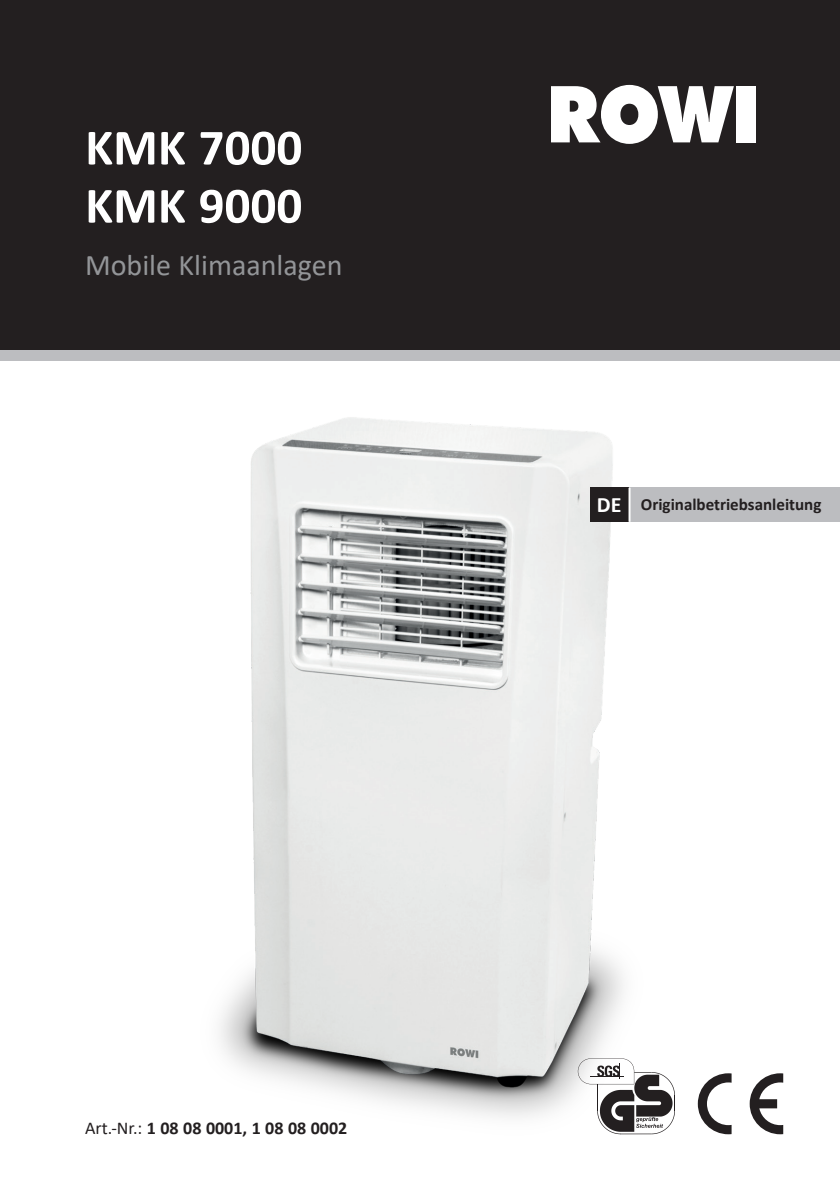
<style>
.page{position:relative;width:840px;height:1191px;background:#fff}
.page>*{position:absolute;margin:0;border:0;box-sizing:border-box;transform-origin:0 0}
.t1{font:700 51.2px/58.2px "Calibri";color:#fff}
.t2{font:30px "Calibri";color:#939598}
.t3{font:700 18px "Calibri";color:#231f20}
.t4{font:700 17px "Calibri";color:#231f20}
.s1{font-weight:400}
.s2{font-size:22px;color:#fff}
</style>
<div class="page">
<img style="left:220px;top:417px;width:527px;height:718px">
<div style="left:0;top:349px;width:839px;height:12px;background:#bcbdc0"></div>
<div style="left:589px;top:488px;width:40px;height:34px;background:#231f20"></div>
<div style="left:629px;top:488px;width:210px;height:34px;background:#bcbdc0"></div>
<hr style="left:628px;top:488px;width:2px;height:34px;background:#fff">
<div style="left:0;top:0;width:839px;height:349px;background:#231f20"></div>
<svg style="left:551px;top:85px;width:182px;height:59px"></svg>
<div style="left:735px;top:86px;width:20px;height:56px;background:#fff"></div>
<svg style="left:749px;top:1073px;width:33px;height:61px"></svg>
<svg style="left:697px;top:1073px;width:34px;height:61px"></svg>
<svg style="left:577px;top:1058px;width:98px;height:76px"></svg>
<h1 class="t1" style="left:85px;top:118px;width:218px">KMK 7000<br>KMK 9000</h1>
<h2 class="t2" style="left:85px;top:245px;width:259px">Mobile Klimaanlagen</h2>
<p class="t3" style="left:85px;top:1115px;width:263px"><span class="s1">Art.-Nr.:</span> 1 08 08 0001, 1 08 08 0002</p>
<p class="t4" style="left:596px;top:492px;width:226px"><span class="s2">DE</span> Originalbetriebsanleitung</p>
</div>
